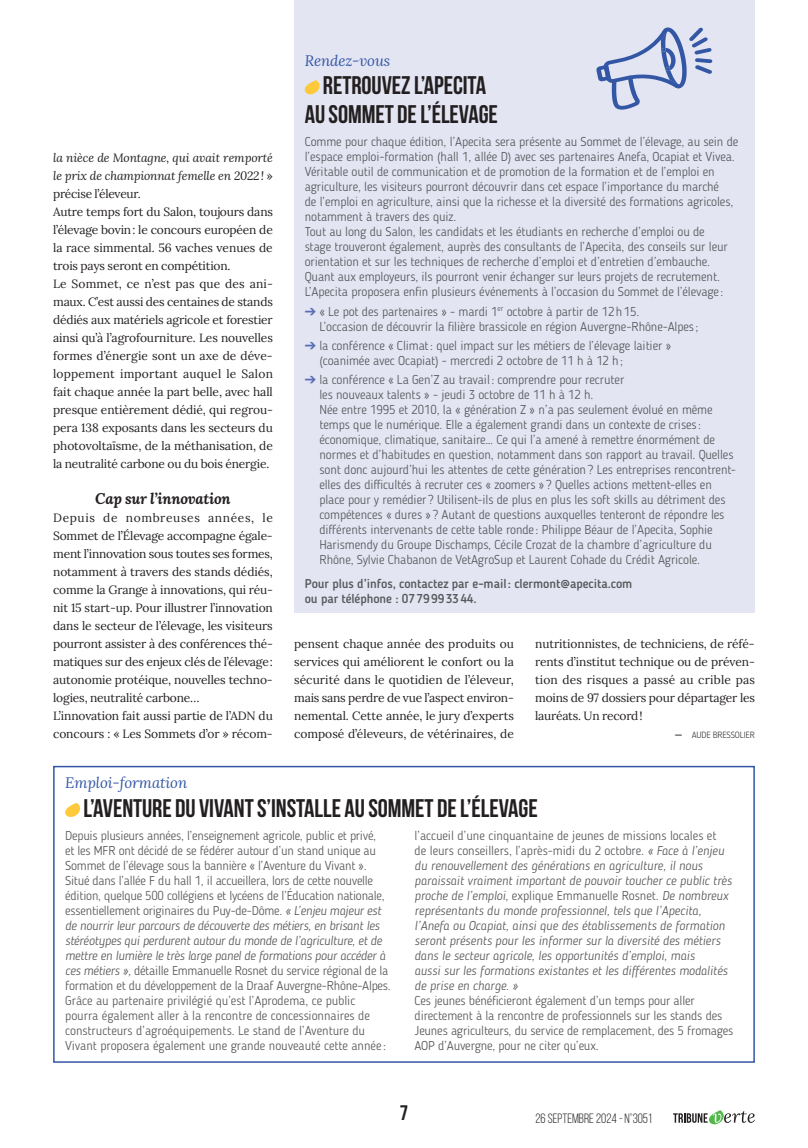
<style>
.page{position:relative;width:808px;height:1148px;background:#fff}
.page>*{position:absolute;margin:0;border:0;box-sizing:border-box;transform-origin:0 0}
.t1{font:700 25.5px/28.5px "Bebas Neue";letter-spacing:-.005em;color:#231f20;text-align:center}
.t2{font:700 21px "Bebas Neue";color:#231f20}
.t3{font:italic 15px "Lora";letter-spacing:-.005em;color:#3357a5}
.t4{font:italic 700 15px "Lora";letter-spacing:-.015em;color:#231f20}
.t5{font:13.5px "Bebas Neue";color:#231f20}
.t6{font:300 12.75px/15px "Blogger Sans";letter-spacing:-.005em;color:#57585a}
.t7{font:italic 300 12.75px/15px "Blogger Sans";color:#57585a}
.t8{font:500 12.75px/15px "Blogger Sans";letter-spacing:-.005em;color:#57585a}
.t9{font:12px/18px "Lora";letter-spacing:-.015em;color:#231f20}
.t10{font:300 9px "Blogger Sans";letter-spacing:-.015em;color:#3e3e3f}
.s1{font-style:italic}
.s2{color:#5a6eb3}
.s3{font-family:"Lora";font-weight:700}
.s4{font-style:normal}
</style>
<div class="page">
<div style="left:294px;top:0;width:461px;height:613px;background:#e3e5f3"></div>
<svg style="left:305px;top:80px;width:14px;height:14px"></svg>
<svg style="left:65px;top:803px;width:15px;height:14px"></svg>
<div style="left:53px;top:766px;width:702px;height:297px;border:2px solid #3357a5"></div>
<svg style="left:596px;top:28px;width:116px;height:82px"></svg>
<svg style="left:673px;top:1110px;width:82px;height:14px"></svg>
<p class="t9" style="left:53px;top:148px;width:221px"><span class="s1">la nièce de Montagne, qui avait remporté le prix de championnat femelle en 2022!</span> » précise l’éleveur.<br>Autre temps fort du Salon, toujours dans l’élevage bovin: le concours européen de la race simmental. 56 vaches venues de trois pays seront en compétition.<br>Le Sommet, ce n’est pas que des ani&shy;maux. C’est aussi des centaines de stands dédiés aux matériels agricole et forestier ainsi qu’à l’agrofourniture. Les nouvelles formes d’énergie sont un axe de déve&shy;loppement important auquel le Salon fait chaque année la part belle, avec hall presque entièrement dédié, qui regrou&shy;pera 138 exposants dans les secteurs du photovoltaïsme, de la méthanisation, de la neutralité carbone ou du bois énergie.</p>
<p class="t4" style="left:95px;top:488px;width:137px">Cap sur l’innovation</p>
<p class="t9" style="left:53px;top:508px;width:221px">Depuis de nombreuses années, le Sommet de l’Élevage accompagne égale&shy;ment l’innovation sous toutes ses formes, notamment à travers des stands dédiés, comme la Grange à innovations, qui réu&shy;nit 15 start-up. Pour illustrer l’innovation dans le secteur de l’élevage, les visiteurs pourront assister à des conférences thé&shy;matiques sur des enjeux clés de l’élevage: autonomie protéique, nouvelles techno&shy;logies, neutralité carbone…<br>L’innovation fait aussi partie de l’ADN du concours : « Les Sommets d’or » récom-</p>
<p class="t3" style="left:305px;top:50px;width:87px">Rendez-vous</p>
<h1 class="t1" style="left:305px;top:71px;width:195px">RETROUVEZ L’APECITA<br>AU SOMMET DE L’ÉLEVAGE</h1>
<p class="t6" style="left:305px;top:134px;width:435px">Comme pour chaque édition, l’Apecita sera présente au Sommet de l’élevage, au sein de l’espace emploi-formation (hall 1, allée D) avec ses partenaires Anefa, Ocapiat et Vivea.<br>Véritable outil de communication et de promotion de la formation et de l’emploi en agriculture, les visiteurs pourront découvrir dans cet espace l’importance du marché<br>de l’emploi en agriculture, ainsi que la richesse et la diversité des formations agricoles, notamment à travers des quiz.<br>Tout au long du Salon, les candidats et les étudiants en recherche d’emploi ou de<br>stage trouveront également, auprès des consultants de l’Apecita, des conseils sur leur orientation et sur les techniques de recherche d’emploi et d’entretien d’embauche.<br>Quant aux employeurs, ils pourront venir échanger sur leurs projets de recrutement.<br>L’Apecita proposera enfin plusieurs événements à l’occasion du Sommet de l’élevage :</p>
<p class="t6" style="left:319px;top:304px;width:380px;text-indent:-15px"><span class="s2">➔</span> « Le pot des partenaires » - mardi 1<sup>er</sup> octobre à partir de 12h15.<br>L’occasion de découvrir la filière brassicole en région Auvergne-Rhône-Alpes ;</p>
<p class="t6" style="left:319px;top:338px;width:353px;text-indent:-15px"><span class="s2">➔</span> la conférence « Climat: quel impact sur les métiers de l’élevage laitier » (coanimée avec Ocapiat) - mercredi 2 octobre de 11 h à 12 h;</p>
<p class="t6" style="left:319px;top:372px;width:418px;text-indent:-15px"><span class="s2">➔</span> la conférence « La Gen’Z au travail: comprendre pour recruter<br>les nouveaux talents » - jeudi 3 octobre de 11 h à 12 h.<br>Née entre 1995 et 2010, la « génération Z » n’a pas seulement évolué en même temps que le numérique. Elle a également grandi dans un contexte de crises : économique, climatique, sanitaire… Ce qui l’a amené à remettre énormément de normes et d’habitudes en question, notamment dans son rapport au travail. Quelles sont donc aujourd’hui les attentes de cette génération? Les entreprises rencontrent&shy;elles des difficultés à recruter ces « zoomers »? Quelles actions mettent-elles en place pour y remédier? Utilisent-ils de plus en plus les soft skills au détriment des compétences « dures »? Autant de questions auxquelles tenteront de répondre les différents intervenants de cette table ronde : Philippe Béaur de l’Apecita, Sophie Harismendy du Groupe Dischamps, Cécile Crozat de la chambre d’agriculture du Rhône, Sylvie Chabanon de VetAgroSup et Laurent Cohade du Crédit Agricole.</p>
<p class="t8" style="left:305px;top:575px;width:329px">Pour plus d’infos, contactez par e-mail: clermont@apecita.com ou par téléphone : 0779993344.</p>
<p class="t9" style="left:294px;top:634px;width:221px;text-align:justify">pensent chaque année des produits ou services qui améliorent le confort ou la sécurité dans le quotidien de l’éleveur, mais sans perdre de vue l’aspect environ&shy;nemental. Cette année, le jury d’experts composé d’éleveurs, de vétérinaires, de</p>
<p class="t9" style="left:535px;top:634px;width:221px;text-align:justify">nutritionnistes, de techniciens, de réfé&shy;rents d’institut technique ou de préven&shy;tion des risques a passé au crible pas moins de 97 dossiers pour départager les lauréats. Un record!</p>
<p class="t10" style="left:675px;top:729px;width:82px"><span class="s3">—</span> AUDE BRESSOLIER</p>
<p class="t3" style="left:65px;top:773px;width:124px">Emploi-formation</p>
<h1 class="t1" style="left:83px;top:794px;width:456px">L’AVENTURE DU VIVANT S’INSTALLE AU SOMMET DE L’ÉLEVAGE</h1>
<p class="t6" style="left:65px;top:829px;width:327px">Depuis plusieurs années, l’enseignement agricole, public et privé,<br>et les MFR ont décidé de se fédérer autour d’un stand unique au Sommet de l’élevage sous la bannière « l’Aventure du Vivant ».<br>Situé dans l’allée F du hall 1, il accueillera, lors de cette nouvelle édition, quelque 500 collégiens et lycéens de l’Éducation nationale, essentiellement originaires du Puy-de-Dôme. <span class="s1">« L’enjeu majeur est de nourrir leur parcours de découverte des métiers, en brisant les stéréotypes qui perdurent autour du monde de l’agriculture, et de mettre en lumière le très large panel de formations pour accéder à ces métiers »,</span> détaille Emmanuelle Rosnet du service régional de la formation et du développement de la Draaf Auvergne-Rhône-Alpes.<br>Grâce au partenaire privilégié qu’est l’Aprodema, ce public pourra également aller à la rencontre de concessionnaires de constructeurs d’agroéquipements. Le stand de l’Aventure du Vivant proposera également une grande nouveauté cette année :</p>
<p class="t7" style="left:415px;top:828px;width:319px"><span class="s4">l’accueil d’une cinquantaine de jeunes de missions locales et<br>de leurs conseillers, l’après-midi du 2 octobre.</span> « Face à l’enjeu du renouvellement des générations en agriculture, il nous paraissait vraiment important de pouvoir toucher ce public très proche de l’emploi, <span class="s4">explique Emmanuelle Rosnet.</span> De nombreux représentants du monde professionnel, tels que l’Apecita, l’Anefa ou Ocapiat, ainsi que des établissements de formation seront présents pour les informer sur la diversité des métiers dans le secteur agricole, les opportunités d’emploi, mais<br>aussi sur les formations existantes et les différentes modalités de prise en charge. »</p>
<p class="t6" style="left:415px;top:993px;width:320px">Ces jeunes bénéficieront également d’un temps pour aller directement à la rencontre de professionnels sur les stands des Jeunes agriculteurs, du service de remplacement, des 5 fromages AOP d’Auvergne, pour ne citer qu’eux.</p>
<h2 class="t2" style="left:400px;top:1101px;width:10px">7</h2>
<p class="t5" style="left:535px;top:1111px;width:118px">26 SEPTEMBRE 2024 - N°3051</p>
</div>
